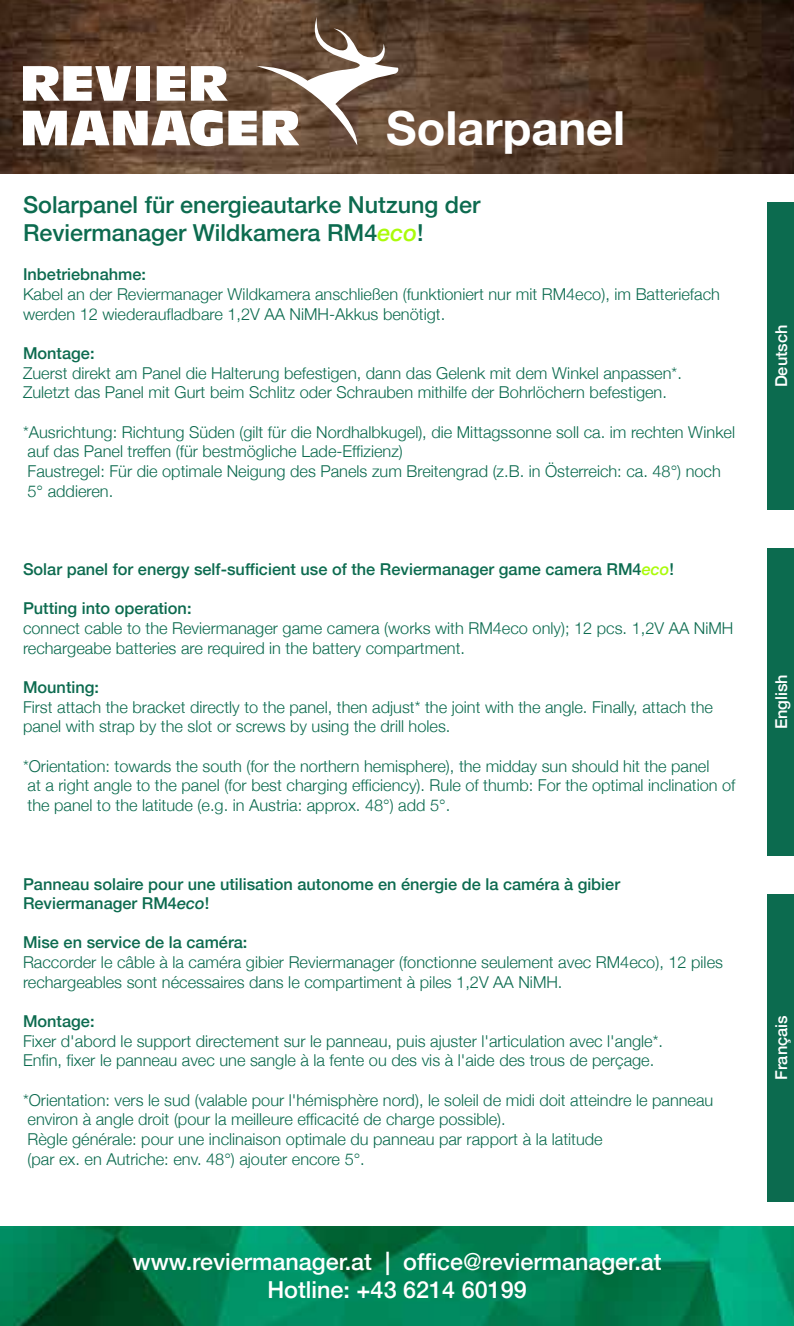
<style>
.page{position:relative;width:794px;height:1326px;background:#fff}
.page>*{position:absolute;margin:0;border:0;box-sizing:border-box;transform-origin:0 0}
.t1{font:700 47px "Helvetica Neue";color:#fff}
.t2{font:500 23.5px/28px "Helvetica Neue";color:#0c6b4f}
.t3{font:500 23.5px/28px "Helvetica Neue";color:#fff;text-align:center}
.t4{font:300 16.25px/19.8px "Helvetica Neue";color:#0c6b4f}
.t5{font:500 16.25px/19.8px "Helvetica Neue";color:#0c6b4f}
.t6{font:500 16.25px "Helvetica Neue";color:#fff}
.s1{font-style:italic;color:#aafb0a}
.s2{font-style:italic}
</style>
<div class="page">
<img style="left:0;top:0;width:794px;height:173px">
<img style="left:0;top:1226px;width:794px;height:99px">
<svg style="left:23px;top:17px;width:376px;height:129px"></svg>
<div style="left:767px;top:202px;width:27px;height:307px;background:#0c6b4f"></div>
<div style="left:767px;top:548px;width:27px;height:307px;background:#0c6b4f"></div>
<div style="left:767px;top:894px;width:27px;height:307px;background:#0c6b4f"></div>
<h1 class="t1" style="left:386px;top:91px;width:240px">Solarpanel</h1>
<h2 class="t2" style="left:23px;top:189px;width:459px">Solarpanel für energieautarke Nutzung der<br>Reviermanager Wildkamera RM4<span class="s1">eco</span>!</h2>
<p class="t5" style="left:23px;top:263px;width:125px">Inbetriebnahme:</p>
<p class="t4" style="left:23px;top:283px;width:698px">Kabel an der Reviermanager Wildkamera anschließen (funktioniert nur mit RM4eco), im Batteriefach werden 12 wiederaufladbare 1,2V AA NiMH-Akkus benötigt.</p>
<p class="t5" style="left:23px;top:342px;width:73px">Montage:</p>
<p class="t4" style="left:23px;top:362px;width:660px">Zuerst direkt am Panel die Halterung befestigen, dann das Gelenk mit dem Winkel anpassen*.<br>Zuletzt das Panel mit Gurt beim Schlitz oder Schrauben mithilfe der Bohrlöchern befestigen.</p>
<p class="t4" style="left:23px;top:421px;width:713px">*Ausrichtung: Richtung Süden (gilt für die Nordhalbkugel), die Mittagssonne soll ca. im rechten Winkel auf das Panel treffen (für bestmögliche Lade-Effizienz)<br>Faustregel: Für die optimale Neigung des Panels zum Breitengrad (z.B. in Österreich: ca. 48°) noch 5° addieren.</p>
<p class="t5" style="left:23px;top:558px;width:652px">Solar panel for energy self-sufficient use of the Reviermanager game camera RM4<span class="s1">eco</span>!</p>
<p class="t5" style="left:23px;top:597px;width:170px">Putting into operation:</p>
<p class="t4" style="left:23px;top:617px;width:712px">connect cable to the Reviermanager game camera (works with RM4eco only); 12 pcs. 1,2V AA NiMH rechargeabe batteries are required in the battery compartment.</p>
<p class="t5" style="left:23px;top:676px;width:78px">Mounting:</p>
<p class="t4" style="left:23px;top:695px;width:691px">First attach the bracket directly to the panel, then adjust* the joint with the angle. Finally, attach the panel with strap by the slot or screws by using the drill holes.</p>
<p class="t4" style="left:23px;top:754px;width:714px">*Orientation: towards the south (for the northern hemisphere), the midday sun should hit the panel<br>at a right angle to the panel (for best charging efficiency). Rule of thumb: For the optimal inclination of the panel to the latitude (e.g. in Austria: approx. 48°) add 5°.</p>
<p class="t5" style="left:23px;top:872px;width:598px">Panneau solaire pour une utilisation autonome en énergie de la caméra à gibier<br>Reviermanager RM4<span class="s2">eco</span>!</p>
<p class="t5" style="left:23px;top:931px;width:226px">Mise en service de la caméra:</p>
<p class="t4" style="left:23px;top:951px;width:701px">Raccorder le câble à la caméra gibier Reviermanager (fonctionne seulement avec RM4eco), 12 piles rechargeables sont nécessaires dans le compartiment à piles 1,2V AA NiMH.</p>
<p class="t5" style="left:23px;top:1009px;width:73px">Montage:</p>
<p class="t4" style="left:23px;top:1029px;width:641px">Fixer d'abord le support directement sur le panneau, puis ajuster l'articulation avec l'angle*.<br>Enfin, fixer le panneau avec une sangle à la fente ou des vis à l'aide des trous de perçage.</p>
<p class="t4" style="left:23px;top:1088px;width:692px">*Orientation: vers le sud (valable pour l'hémisphère nord), le soleil de midi doit atteindre le panneau environ à angle droit (pour la meilleure efficacité de charge possible).<br>Règle générale: pour une inclinaison optimale du panneau par rapport à la latitude<br>(par ex. en Autriche: env. 48°) ajouter encore 5°.</p>
<h2 class="t3" style="left:132px;top:1245px;width:531px">www.reviermanager.at | office@reviermanager.at<br>Hotline: +43 6214 60199</h2>
<p class="t6" style="left:768px;top:387px;width:64px;rotate:-90deg">Deutsch</p>
<p class="t6" style="left:768px;top:729px;width:57px;rotate:-90deg">English</p>
<p class="t6" style="left:768px;top:1079px;width:66px;rotate:-90deg">Français</p>
</div>
